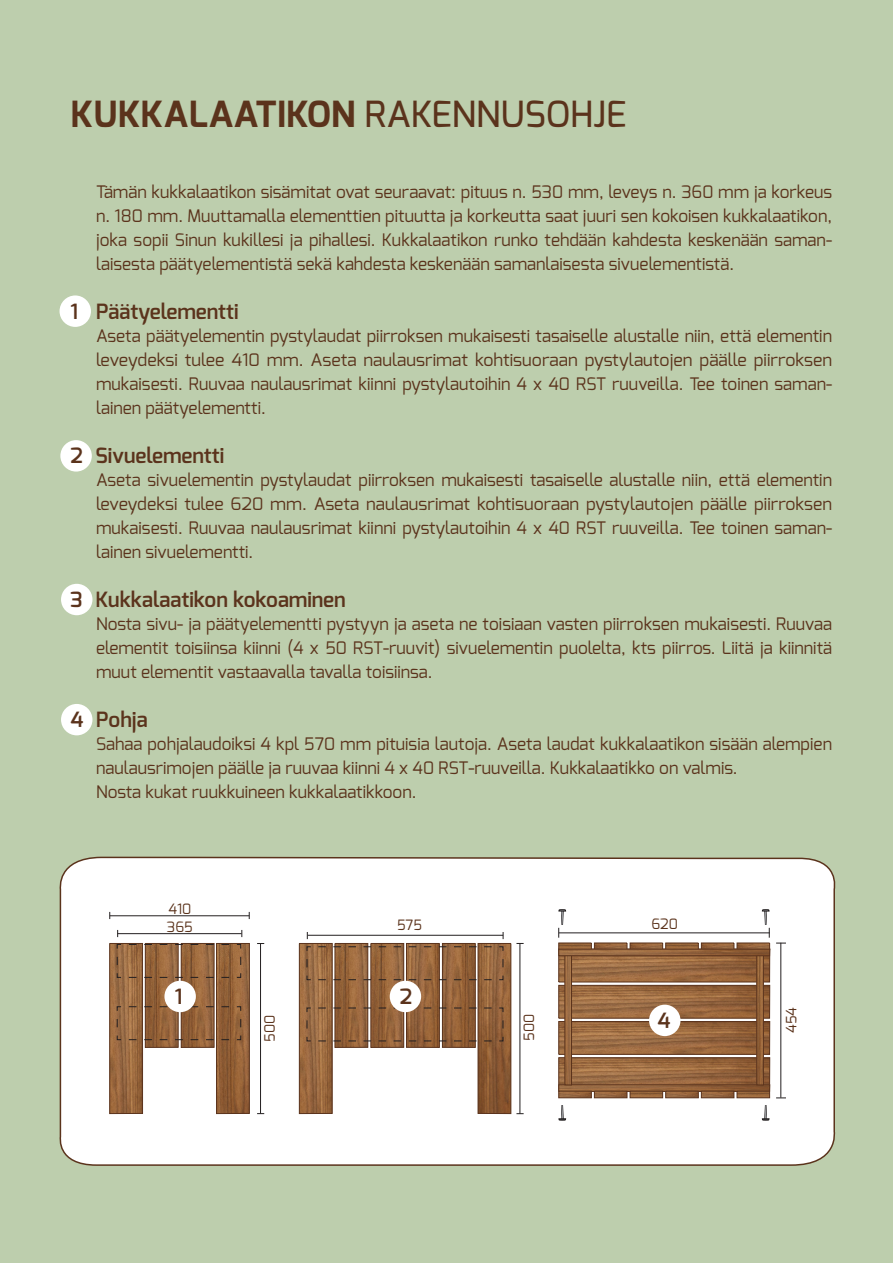
<style>
.page{position:relative;width:893px;height:1263px;background:#bdcead}
.page>*{position:absolute;margin:0;border:0;box-sizing:border-box;transform-origin:0 0}
.t1{font:700 36px "Exo";letter-spacing:.01em;color:#5b331c}
.t2{font:600 21px "Exo";color:#5b331c}
.t3{font:17.25px/24px "Exo";color:#5b331c;text-align:justify}
.t4{font:14.25px "Exo";color:#5b331c}
.s1{font-weight:500}
</style>
<div class="page">
<div style="left:60px;top:440px;width:32px;height:32px;background:#fff;border-radius:50%"></div>
<div style="left:61px;top:584px;width:31px;height:31px;background:#fff;border-radius:50%"></div>
<div style="left:61px;top:704px;width:31px;height:31px;background:#fff;border-radius:50%"></div>
<div style="left:60px;top:295px;width:31px;height:32px;background:#fff;border-radius:50%"></div>
<div style="left:59px;top:856px;width:777px;height:310px;background:#fff"></div>
<img style="left:111px;top:945px;width:30px;height:167px">
<div style="left:109px;top:943px;width:34px;height:171px;border:1px solid #5b331c"></div>
<img style="left:147px;top:978px;width:29px;height:68px">
<div style="left:145px;top:943px;width:33px;height:105px;border:1px solid #5b331c"></div>
<img style="left:183px;top:978px;width:29px;height:68px">
<div style="left:181px;top:943px;width:33px;height:105px;border:1px solid #5b331c"></div>
<img style="left:218px;top:945px;width:30px;height:167px">
<div style="left:216px;top:943px;width:34px;height:171px;border:1px solid #5b331c"></div>
<hr style="left:110px;top:915px;width:139px;height:1px;background:#231f20">
<hr style="left:117px;top:933px;width:125px;height:1px;background:#231f20">
<hr style="left:260px;top:943px;width:1px;height:171px;background:#231f20">
<svg style="left:116px;top:944px;width:125px;height:34px;background:#976a44"></svg>
<svg style="left:116px;top:1006px;width:125px;height:34px;background:#926541"></svg>
<hr style="left:308px;top:935px;width:195px;height:1px;background:#231f20">
<img style="left:301px;top:945px;width:30px;height:167px">
<div style="left:299px;top:943px;width:34px;height:171px;border:1px solid #5b331c"></div>
<img style="left:337px;top:945px;width:29px;height:101px">
<div style="left:335px;top:943px;width:33px;height:105px;border:1px solid #5b331c"></div>
<img style="left:372px;top:945px;width:30px;height:101px">
<div style="left:370px;top:943px;width:34px;height:105px;border:1px solid #5b331c"></div>
<img style="left:480px;top:945px;width:29px;height:167px">
<div style="left:478px;top:943px;width:33px;height:171px;border:1px solid #5b331c"></div>
<img style="left:444px;top:945px;width:30px;height:101px">
<div style="left:442px;top:943px;width:34px;height:105px;border:1px solid #5b331c"></div>
<img style="left:408px;top:945px;width:30px;height:101px">
<div style="left:406px;top:943px;width:34px;height:105px;border:1px solid #5b331c"></div>
<svg style="left:306px;top:946px;width:198px;height:34px;background:#976a45"></svg>
<svg style="left:306px;top:1007px;width:198px;height:35px;background:#916440"></svg>
<hr style="left:520px;top:943px;width:1px;height:171px;background:#231f20">
<svg style="left:762px;top:1105px;width:7px;height:15px"></svg>
<svg style="left:559px;top:1105px;width:7px;height:15px"></svg>
<img style="left:560px;top:956px;width:208px;height:24px">
<div style="left:558px;top:949px;width:212px;height:33px;border:1px solid #5b331c"></div>
<img style="left:560px;top:987px;width:208px;height:29px">
<div style="left:558px;top:985px;width:212px;height:33px;border:1px solid #5b331c"></div>
<img style="left:560px;top:1023px;width:208px;height:30px">
<div style="left:558px;top:1021px;width:212px;height:34px;border:1px solid #5b331c"></div>
<img style="left:560px;top:1059px;width:208px;height:25px">
<div style="left:558px;top:1057px;width:212px;height:34px;border:1px solid #5b331c"></div>
<img style="left:560px;top:1086px;width:208px;height:4px">
<div style="left:558px;top:1084px;width:212px;height:8px;border:1px solid #5b331c"></div>
<img style="left:758px;top:957px;width:4px;height:126px">
<div style="left:756px;top:955px;width:8px;height:130px;border:1px solid #5b331c"></div>
<img style="left:566px;top:957px;width:4px;height:126px">
<div style="left:564px;top:955px;width:8px;height:130px;border:1px solid #5b331c"></div>
<img style="left:560px;top:945px;width:30px;height:3px">
<div style="left:558px;top:943px;width:34px;height:7px;border:1px solid #5b331c"></div>
<img style="left:667px;top:945px;width:30px;height:3px">
<div style="left:665px;top:943px;width:34px;height:7px;border:1px solid #5b331c"></div>
<img style="left:596px;top:945px;width:29px;height:3px">
<div style="left:594px;top:943px;width:33px;height:7px;border:1px solid #5b331c"></div>
<img style="left:703px;top:945px;width:29px;height:3px">
<div style="left:701px;top:943px;width:33px;height:7px;border:1px solid #5b331c"></div>
<img style="left:632px;top:945px;width:29px;height:3px">
<div style="left:630px;top:943px;width:33px;height:7px;border:1px solid #5b331c"></div>
<img style="left:739px;top:945px;width:29px;height:3px">
<div style="left:737px;top:943px;width:33px;height:7px;border:1px solid #5b331c"></div>
<img style="left:739px;top:1093px;width:29px;height:3px">
<div style="left:737px;top:1091px;width:33px;height:7px;border:1px solid #5b331c"></div>
<img style="left:632px;top:1093px;width:29px;height:3px">
<div style="left:630px;top:1091px;width:33px;height:7px;border:1px solid #5b331c"></div>
<img style="left:703px;top:1093px;width:29px;height:3px">
<div style="left:701px;top:1091px;width:33px;height:7px;border:1px solid #5b331c"></div>
<img style="left:596px;top:1093px;width:29px;height:3px">
<div style="left:594px;top:1091px;width:33px;height:7px;border:1px solid #5b331c"></div>
<img style="left:667px;top:1093px;width:30px;height:3px">
<div style="left:665px;top:1091px;width:34px;height:7px;border:1px solid #5b331c"></div>
<img style="left:560px;top:1093px;width:30px;height:3px">
<div style="left:558px;top:1091px;width:34px;height:7px;border:1px solid #5b331c"></div>
<img style="left:560px;top:951px;width:208px;height:3px">
<div style="left:558px;top:949px;width:212px;height:7px;border:1px solid #5b331c"></div>
<hr style="left:559px;top:932px;width:211px;height:1px;background:#231f20">
<hr style="left:780px;top:943px;width:1px;height:154px;background:#231f20">
<svg style="left:558px;top:910px;width:8px;height:28px"></svg>
<svg style="left:762px;top:910px;width:8px;height:28px"></svg>
<div style="left:164px;top:981px;width:32px;height:31px;background:#fff;border-radius:50%"></div>
<div style="left:390px;top:981px;width:31px;height:31px;background:#fff;border-radius:50%"></div>
<div style="left:649px;top:1005px;width:31px;height:31px;background:#fff;border-radius:50%"></div>
<p class="t1" style="left:71px;top:91px;width:557px">KUKKALAATIKON <span class="s1">RAKENNUSOHJE</span></p>
<p class="t3" style="left:96px;top:180px;width:738px">Tämän kukkalaatikon sisämitat ovat seuraavat: pituus n. 530 mm, leveys n. 360 mm ja korkeus n. 180 mm. Muuttamalla elementtien pituutta ja korkeutta saat juuri sen kokoisen kukkalaatikon, joka sopii Sinun kukillesi ja pihallesi. Kukkalaatikon runko tehdään kahdesta keskenään saman&shy;laisesta päätyelementistä sekä kahdesta keskenään samanlaisesta sivuelementistä.</p>
<p class="t2" style="left:71px;top:298px;width:170px">1 Päätyelementti</p>
<p class="t3" style="left:96px;top:324px;width:737px">Aseta päätyelementin pystylaudat piirroksen mukaisesti tasaiselle alustalle niin, että elementin leveydeksi tulee 410 mm. Aseta naulausrimat kohtisuoraan pystylautojen päälle piirroksen mukaisesti. Ruuvaa naulausrimat kiinni pystylautoihin 4 x 40 RST ruuveilla. Tee toinen saman&shy;lainen päätyelementti.</p>
<p class="t2" style="left:71px;top:442px;width:155px">2 Sivuelementti</p>
<p class="t3" style="left:96px;top:468px;width:737px">Aseta sivuelementin pystylaudat piirroksen mukaisesti tasaiselle alustalle niin, että elementin leveydeksi tulee 620 mm. Aseta naulausrimat kohtisuoraan pystylautojen päälle piirroksen mukaisesti. Ruuvaa naulausrimat kiinni pystylautoihin 4 x 40 RST ruuveilla. Tee toinen saman&shy;lainen sivuelementti.</p>
<p class="t2" style="left:71px;top:586px;width:277px">3 Kukkalaatikon kokoaminen</p>
<p class="t3" style="left:96px;top:612px;width:738px">Nosta sivu- ja päätyelementti pystyyn ja aseta ne toisiaan vasten piirroksen mukaisesti. Ruuvaa elementit toisiinsa kiinni (4 x 50 RST-ruuvit) sivuelementin puolelta, kts piirros. Liitä ja kiinnitä muut elementit vastaavalla tavalla toisiinsa.</p>
<p class="t2" style="left:71px;top:706px;width:79px">4 Pohja</p>
<p class="t3" style="left:96px;top:732px;width:737px">Sahaa pohjalaudoiksi 4 kpl 570 mm pituisia lautoja. Aseta laudat kukkalaatikon sisään alempien naulausrimojen päälle ja ruuvaa kiinni 4 x 40 RST-ruuveilla. Kukkalaatikko on valmis.</p>
<p class="t3" style="left:96px;top:780px;width:322px">Nosta kukat ruukkuineen kukkalaatikkoon.</p>
<p class="t4" style="left:168px;top:899px;width:24px">410</p>
<p class="t4" style="left:167px;top:917px;width:27px">365</p>
<p class="t4" style="left:397px;top:915px;width:26px">575</p>
<p class="t2" style="left:175px;top:983px;width:9px">1</p>
<p class="t2" style="left:400px;top:983px;width:14px">2</p>
<p class="t4" style="left:261px;top:1042px;width:28px;rotate:-90deg">500</p>
<p class="t4" style="left:520px;top:1041px;width:28px;rotate:-90deg">500</p>
<p class="t4" style="left:651px;top:914px;width:28px">620</p>
<p class="t2" style="left:658px;top:1006px;width:14px">4</p>
<p class="t4" style="left:782px;top:1033px;width:27px;rotate:-90deg">454</p>
</div>
